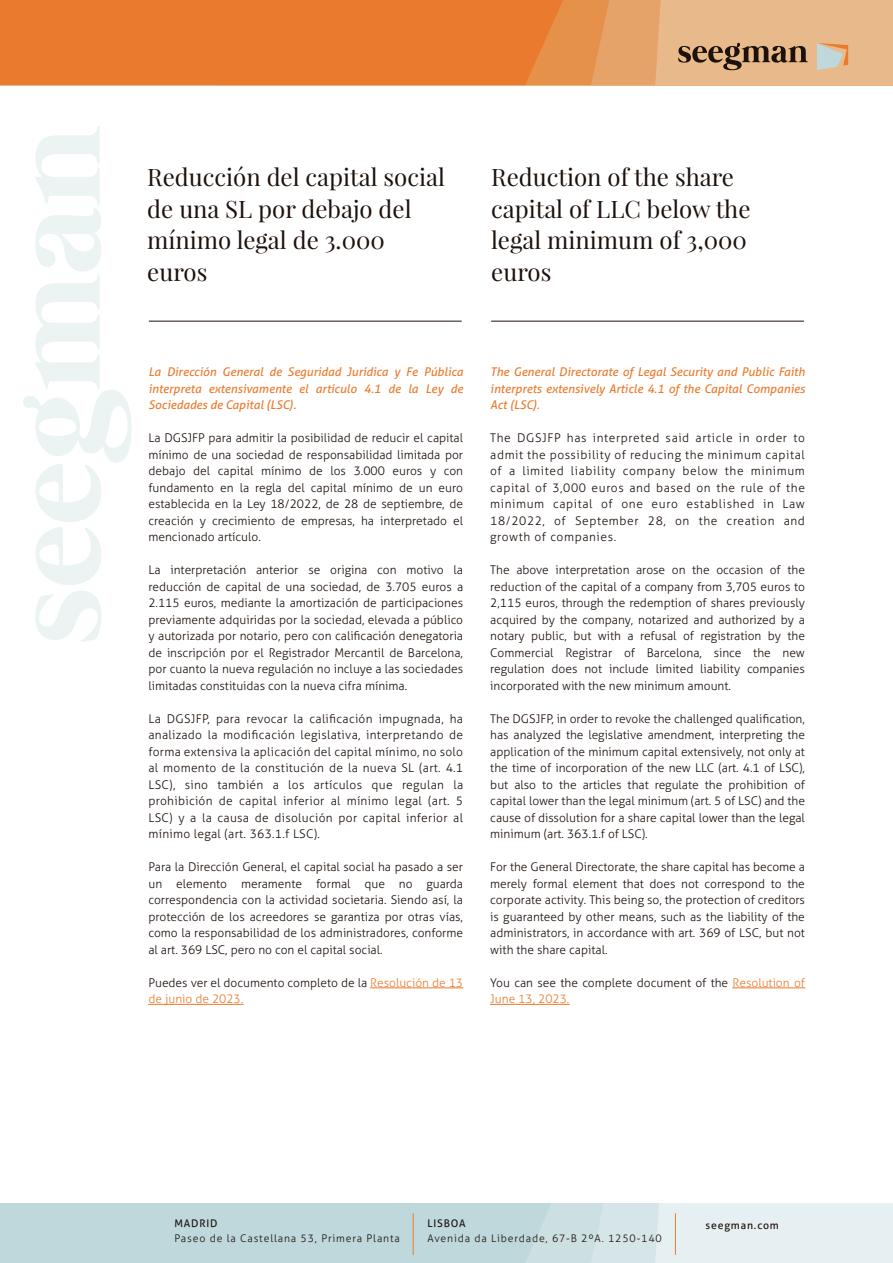
<style>
.page{position:relative;width:893px;height:1263px;background:#fff}
.page>*{position:absolute;margin:0;border:0;box-sizing:border-box;transform-origin:0 0}
.t1{font:24px/31.5px "Playfair Display";color:#1d110c}
.t2{font:300 12px/16.5px "Aller";color:#1d110c;text-align:justify}
.t3{font:italic 12px/16.5px "Aller";color:#ea7b2e;text-align:justify}
.t4{font:300 10.5px "Aller";letter-spacing:.08em;color:#1d110c}
.t5{font:10.5px "Aller";letter-spacing:.08em;color:#1d110c}
.s1{color:#ea7b2e}
</style>
<div class="page">
<div style="left:0;top:0;width:893px;height:85px;background:#e8b98a"></div>
<svg style="left:563px;top:0;width:98px;height:85px;background:#e59c5d"></svg>
<div style="left:0;top:0;width:563px;height:85px;background:#ea7b2e"></div>
<svg style="left:678px;top:43px;width:130px;height:27px"></svg>
<svg style="left:817px;top:43px;width:31px;height:27px"></svg>
<svg style="left:35px;top:591px;width:66px;height:51px"></svg>
<svg style="left:23px;top:126px;width:109px;height:459px"></svg>
<div style="left:0;top:1203px;width:893px;height:60px;background:#e6eff1"></div>
<svg style="left:0;top:1203px;width:659px;height:60px;background:#c2d9dc"></svg>
<hr style="left:413px;top:1213px;width:1px;height:41px;background:#ea7b2e">
<hr style="left:675px;top:1213px;width:1px;height:41px;background:#ea7b2e">
<hr style="left:370px;top:987px;width:93px;height:1px;background:#ea7b2e">
<hr style="left:148px;top:1004px;width:95px;height:1px;background:#ea7b2e">
<hr style="left:733px;top:987px;width:72px;height:1px;background:#ea7b2e">
<hr style="left:490px;top:1004px;width:79px;height:1px;background:#ea7b2e">
<hr style="left:149px;top:321px;width:313px;height:1px;background:#1d110c">
<hr style="left:491px;top:321px;width:313px;height:1px;background:#1d110c">
<h1 class="t1" style="left:147px;top:161px;width:299px">Reducción del capital social de una SL por debajo del mínimo legal de 3.000 euros</h1>
<h1 class="t1" style="left:491px;top:161px;width:261px">Reduction of the share capital of LLC below the legal minimum of 3,000 euros</h1>
<p class="t3" style="left:148px;top:364px;width:316px">La Dirección General de Seguridad Jurídica y Fe Pública interpreta extensivamente el artículo 4.1 de la Ley de Sociedades de Capital (LSC).</p>
<p class="t2" style="left:148px;top:430px;width:316px">La DGSJFP para admitir la posibilidad de reducir el capital mínimo de una sociedad de responsabilidad limitada por debajo del capital mínimo de los 3.000 euros y con fundamento en la regla del capital mínimo de un euro establecida en la Ley 18/2022, de 28 de septiembre, de creación y crecimiento de empresas, ha interpretado el mencionado artículo.</p>
<p class="t2" style="left:148px;top:562px;width:316px">La interpretación anterior se origina con motivo la reducción de capital de una sociedad, de 3.705 euros a 2.115 euros, mediante la amortización de participaciones previamente adquiridas por la sociedad, elevada a público y autorizada por notario, pero con calificación denegatoria de inscripción por el Registrador Mercantil de Barcelona, por cuanto la nueva regulación no incluye a las sociedades limitadas constituidas con la nueva cifra mínima.</p>
<p class="t2" style="left:148px;top:710px;width:316px">La DGSJFP, para revocar la calificación impugnada, ha analizado la modificación legislativa, interpretando de forma extensiva la aplicación del capital mínimo, no solo al momento de la constitución de la nueva SL (art. 4.1<br>LSC), sino también a los artículos que regulan la prohibición de capital inferior al mínimo legal (art. 5<br>LSC) y a la causa de disolución por capital inferior al mínimo legal (art. 363.1.f LSC).</p>
<p class="t2" style="left:148px;top:859px;width:316px">Para la Dirección General, el capital social ha pasado a ser un elemento meramente formal que no guarda correspondencia con la actividad societaria. Siendo así, la protección de los acreedores se garantiza por otras vías, como la responsabilidad de los administradores, conforme al art. 369 LSC, pero no con el capital social.</p>
<p class="t2" style="left:148px;top:974px;width:316px">Puedes ver el documento completo de la <span class="s1">Resolución de 13 de junio de 2023.</span></p>
<p class="t3" style="left:490px;top:364px;width:316px">The General Directorate of Legal Security and Public Faith interprets extensively Article 4.1 of the Capital Companies Act (LSC).</p>
<p class="t2" style="left:490px;top:430px;width:316px">The DGSJFP has interpreted said article in order to admit the possibility of reducing the minimum capital of a limited liability company below the minimum capital of 3,000 euros and based on the rule of the minimum capital of one euro established in Law 18/2022, of September 28, on the creation and growth of companies.</p>
<p class="t2" style="left:490px;top:562px;width:316px">The above interpretation arose on the occasion of the reduction of the capital of a company from 3,705 euros to 2,115 euros, through the redemption of shares previously acquired by the company, notarized and authorized by a notary public, but with a refusal of registration by the Commercial Registrar of Barcelona, since the new regulation does not include limited liability companies incorporated with the new minimum amount.</p>
<p class="t2" style="left:490px;top:710px;width:316px">The DGSJFP, in order to revoke the challenged qualification, has analyzed the legislative amendment, interpreting the application of the minimum capital extensively, not only at the time of incorporation of the new LLC (art. 4.1 of LSC), but also to the articles that regulate the prohibition of capital lower than the legal minimum (art. 5 of LSC) and the cause of dissolution for a share capital lower than the legal minimum (art. 363.1.f of LSC).</p>
<p class="t2" style="left:490px;top:859px;width:316px">For the General Directorate, the share capital has become a merely formal element that does not correspond to the corporate activity. This being so, the protection of creditors is guaranteed by other means, such as the liability of the administrators, in accordance with art. 369 of LSC, but not with the share capital.</p>
<p class="t2" style="left:490px;top:974px;width:316px">You can see the complete document of the <span class="s1">Resolution of<br>June 13, 2023.</span></p>
<p class="t5" style="left:174px;top:1217px;width:45px">MADRID</p>
<p class="t4" style="left:174px;top:1232px;width:227px">Paseo de la Castellana 53, Primera Planta</p>
<p class="t5" style="left:427px;top:1217px;width:40px">LISBOA</p>
<p class="t4" style="left:427px;top:1232px;width:236px">Avenida da Liberdade, 67-B 2ºA. 1250-140</p>
<p class="t5" style="left:705px;top:1218px;width:75px">seegman.com</p>
</div>
